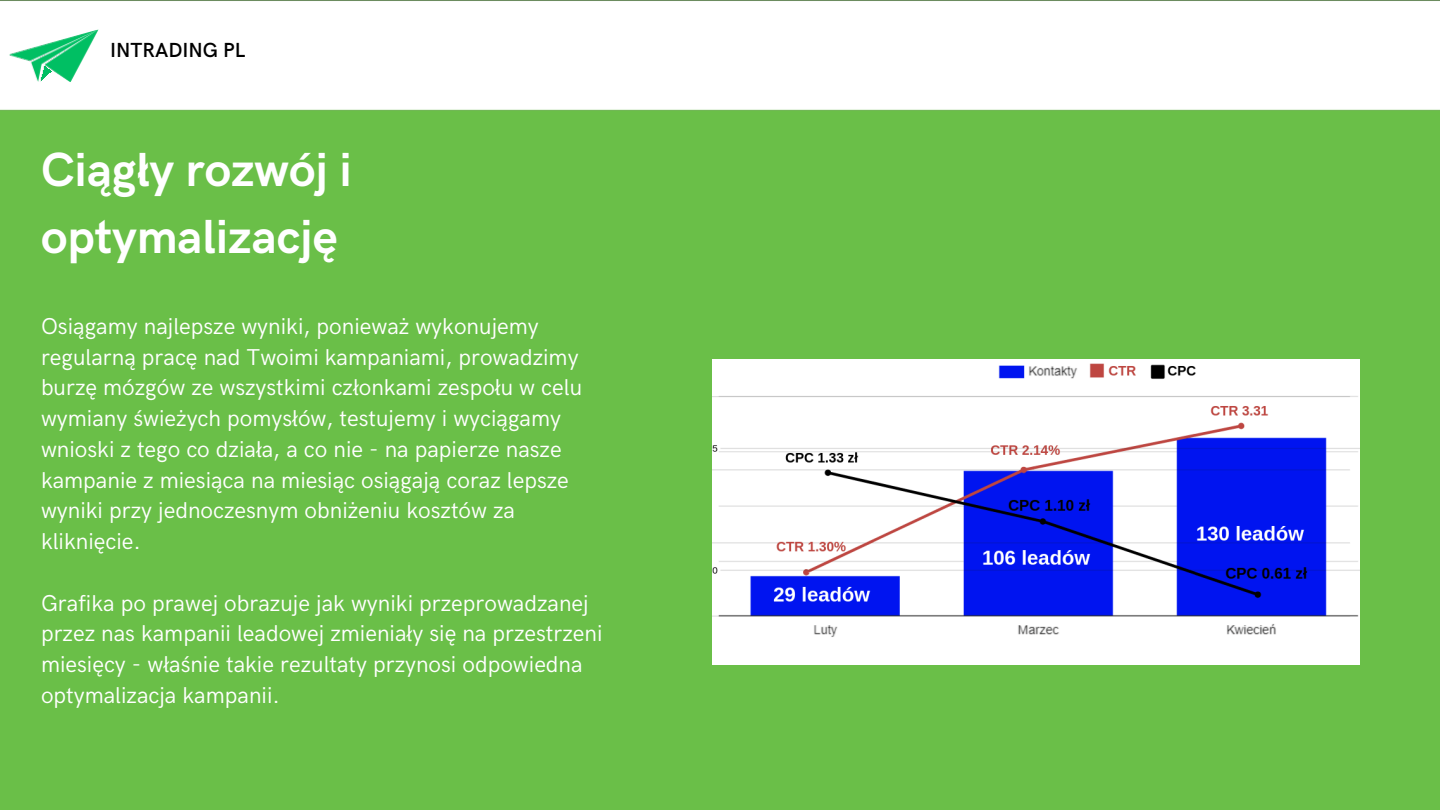
<style>
.page{position:relative;width:1440px;height:810px;background:#6abf48}
.page>*{position:absolute;margin:0;border:0;box-sizing:border-box;transform-origin:0 0}
.t1{font:700 48px/66.8px "HK Grotesk";color:#fff}
.t2{font:23px/30.8px "HK Grotesk";color:#fff}
.t3{font:600 20.4px "HK Grotesk";color:#000}
</style>
<div class="page">
<img style="left:713px;top:360px;width:646px;height:304px">
<div style="left:0;top:0;width:1440px;height:110px;background:#fff"></div>
<img style="left:8px;top:29px;width:91px;height:53px">
<img style="left:39px;top:66px;width:13px;height:16px">
<p class="t3" style="left:110px;top:38px;width:137px">INTRADING PL</p>
<p class="t1" style="left:41px;top:138px;width:313px">Ciągły rozwój i optymalizację</p>
<p class="t2" style="left:41px;top:312px;width:543px">Osiągamy najlepsze wyniki, ponieważ wykonujemy regularną pracę nad Twoimi kampaniami, prowadzimy burzę mózgów ze wszystkimi członkami zespołu w celu wymiany świeżych pomysłów, testujemy i wyciągamy wnioski z tego co działa, a co nie - na papierze nasze kampanie z miesiąca na miesiąc osiągają coraz lepsze wyniki przy jednoczesnym obniżeniu kosztów za kliknięcie.</p>
<p class="t2" style="left:41px;top:588px;width:563px">Grafika po prawej obrazuje jak wyniki przeprowadzanej przez nas kampanii leadowej zmieniały się na przestrzeni miesięcy - właśnie takie rezultaty przynosi odpowiedna optymalizacja kampanii.</p>
</div>
